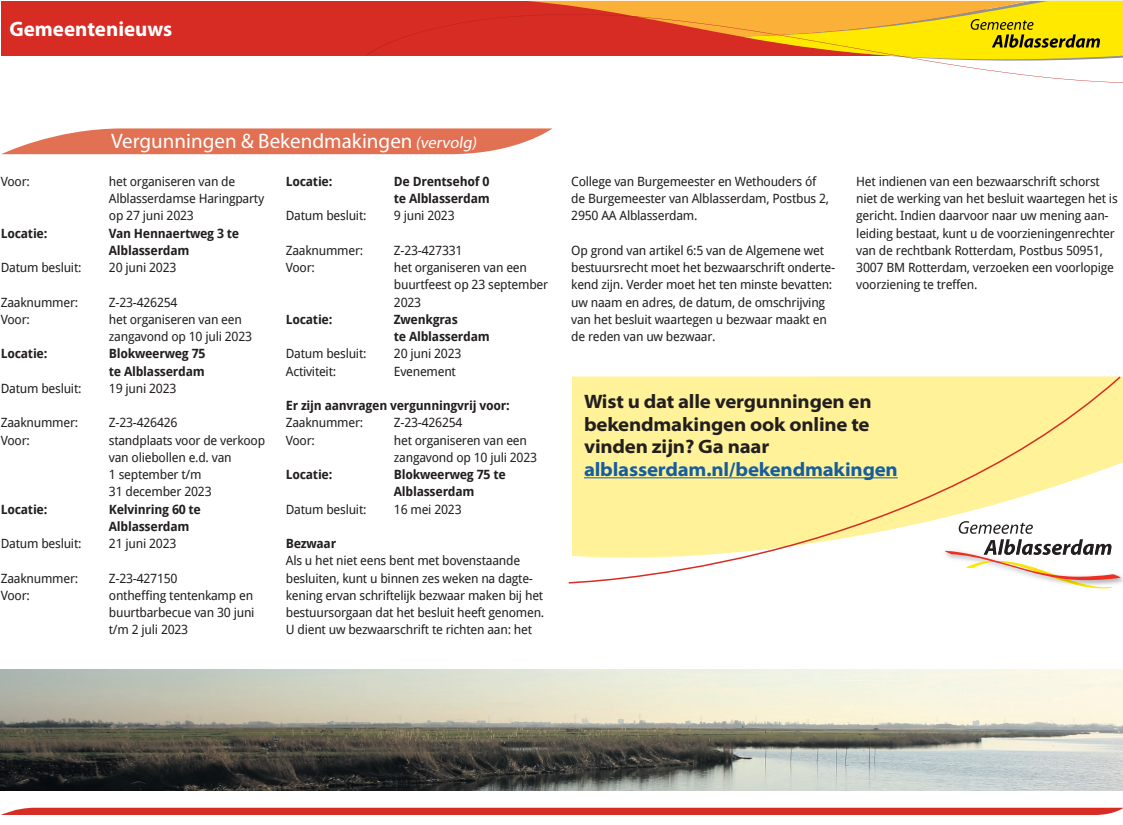
<style>
.page{position:relative;width:1123px;height:825px;background:#fff}
.page>*{position:absolute;margin:0;border:0;box-sizing:border-box;transform-origin:0 0}
.t1{font:21px "Myriad Pro";color:#fff}
.t2{font:700 21px "Myriad Pro";color:#fff}
.t3{font:700 semi-expanded 19.5px/22.5px "Myriad Pro";letter-spacing:-.01em;color:#231f20;text-align:justify}
.t4{font:700 semi-expanded 19.5px "Myriad Pro";letter-spacing:-.01em;color:#175d9e}
.t5{font:12.75px/17.2px "Droid Sans";letter-spacing:-.02em;color:#231f20}
.t6{font:700 12.75px/17.2px "Droid Sans";letter-spacing:-.02em;color:#231f20}
.s1{font-size:16.5px}
</style>
<div class="page">
<div style="left:1px;top:1px;width:984px;height:54px;background:#d62c23"></div>
<svg style="left:367px;top:1px;width:756px;height:82px"></svg>
<div style="left:1px;top:808px;width:1122px;height:7px;background:#d62c23"></div>
<svg style="left:2px;top:128px;width:550px;height:26px;background:#e6846a"></svg>
<svg style="left:1069px;top:584px;width:44px;height:4px"></svg>
<svg style="left:568px;top:376px;width:554px;height:208px"></svg>
<hr style="left:584px;top:477px;width:313px;height:1px;background:#175d9e">
<img style="left:0;top:670px;width:1123px;height:120px">
<h1 class="t2" style="left:9px;top:17px;width:164px">Gemeentenieuws</h1>
<h1 class="t1" style="left:111px;top:128px;width:369px">Vergunningen &amp; Bekendmakingen <span class="s1">(vervolg)</span></h1>
<p class="t5" style="left:1px;top:173px;width:31px">Voor:</p>
<p class="t5" style="left:109px;top:173px;width:157px">het organiseren van de<br>Alblasserdamse Haringparty op 27 juni 2023</p>
<p class="t6" style="left:1px;top:224px;width:48px">Locatie:</p>
<p class="t6" style="left:109px;top:224px;width:132px">Van Hennaertweg 3 te<br>Alblasserdam</p>
<p class="t5" style="left:1px;top:259px;width:82px">Datum besluit:</p>
<p class="t5" style="left:109px;top:259px;width:69px">20 juni 2023</p>
<p class="t5" style="left:1px;top:293px;width:79px">Zaaknummer:</p>
<p class="t5" style="left:109px;top:293px;width:70px">Z-23-426254</p>
<p class="t5" style="left:1px;top:311px;width:31px">Voor:</p>
<p class="t5" style="left:109px;top:311px;width:145px">het organiseren van een zangavond op 10 juli 2023</p>
<p class="t6" style="left:1px;top:345px;width:48px">Locatie:</p>
<p class="t6" style="left:109px;top:345px;width:98px">Blokweerweg 75 te Alblasserdam</p>
<p class="t5" style="left:1px;top:380px;width:82px">Datum besluit:</p>
<p class="t5" style="left:109px;top:380px;width:69px">19 juni 2023</p>
<p class="t5" style="left:1px;top:414px;width:79px">Zaaknummer:</p>
<p class="t5" style="left:109px;top:414px;width:70px">Z-23-426426</p>
<p class="t5" style="left:1px;top:431px;width:31px">Voor:</p>
<p class="t5" style="left:109px;top:431px;width:158px">standplaats voor de verkoop van oliebollen e.d. van<br>1 september t/m<br>31 december 2023</p>
<p class="t6" style="left:1px;top:500px;width:48px">Locatie:</p>
<p class="t6" style="left:109px;top:500px;width:94px">Kelvinring 60 te<br>Alblasserdam</p>
<p class="t5" style="left:1px;top:535px;width:82px">Datum besluit:</p>
<p class="t5" style="left:109px;top:535px;width:69px">21 juni 2023</p>
<p class="t5" style="left:1px;top:569px;width:79px">Zaaknummer:</p>
<p class="t5" style="left:109px;top:569px;width:70px">Z-23-427150</p>
<p class="t5" style="left:1px;top:587px;width:31px">Voor:</p>
<p class="t5" style="left:109px;top:587px;width:147px;text-align:justify">ontheffing tentenkamp en buurtbarbecue van 30 juni t/m 2 juli 2023</p>
<p class="t6" style="left:286px;top:172px;width:48px">Locatie:</p>
<p class="t6" style="left:394px;top:172px;width:97px">De Drentsehof 0 te Alblasserdam</p>
<p class="t5" style="left:286px;top:207px;width:82px">Datum besluit:</p>
<p class="t5" style="left:394px;top:207px;width:62px">9 juni 2023</p>
<p class="t5" style="left:286px;top:242px;width:79px">Zaaknummer:</p>
<p class="t5" style="left:394px;top:242px;width:70px">Z-23-427331</p>
<p class="t5" style="left:286px;top:259px;width:31px">Voor:</p>
<p class="t5" style="left:394px;top:259px;width:156px">het organiseren van een buurtfeest op 23 september<br>2023</p>
<p class="t6" style="left:286px;top:310px;width:48px">Locatie:</p>
<p class="t6" style="left:394px;top:310px;width:97px">Zwenkgras<br>te Alblasserdam</p>
<p class="t5" style="left:286px;top:345px;width:82px">Datum besluit:</p>
<p class="t5" style="left:394px;top:345px;width:69px">20 juni 2023</p>
<p class="t5" style="left:286px;top:362px;width:52px">Activiteit:</p>
<p class="t5" style="left:394px;top:362px;width:64px">Evenement</p>
<p class="t6" style="left:286px;top:396px;width:225px">Er zijn aanvragen vergunningvrij voor:</p>
<p class="t5" style="left:286px;top:414px;width:79px">Zaaknummer:</p>
<p class="t5" style="left:394px;top:414px;width:70px">Z-23-426254</p>
<p class="t5" style="left:286px;top:431px;width:31px">Voor:</p>
<p class="t5" style="left:394px;top:431px;width:145px">het organiseren van een zangavond op 10 juli 2023</p>
<p class="t6" style="left:286px;top:465px;width:48px">Locatie:</p>
<p class="t6" style="left:394px;top:465px;width:113px">Blokweerweg 75 te<br>Alblasserdam</p>
<p class="t5" style="left:286px;top:500px;width:82px">Datum besluit:</p>
<p class="t5" style="left:394px;top:500px;width:69px">16 mei 2023</p>
<p class="t6" style="left:286px;top:534px;width:52px">Bezwaar</p>
<p class="t5" style="left:286px;top:552px;width:260px">Als u het niet eens bent met bovenstaande besluiten, kunt u binnen zes weken na dagte&shy;kening ervan schriftelijk bezwaar maken bij het bestuursorgaan dat het besluit heeft genomen.<br>U dient uw bezwaarschrift te richten aan: het</p>
<p class="t5" style="left:571px;top:173px;width:259px">College van Burgemeester en Wethouders óf de Burgemeester van Alblasserdam, Postbus 2,<br>2950 AA Alblasserdam.</p>
<p class="t5" style="left:571px;top:242px;width:265px">Op grond van artikel 6:5 van de Algemene wet bestuursrecht moet het bezwaarschrift onderte&shy;kend zijn. Verder moet het ten minste bevatten: uw naam en adres, de datum, de omschrijving van het besluit waartegen u bezwaar maakt en de reden van uw bezwaar.</p>
<p class="t5" style="left:856px;top:173px;width:263px">Het indienen van een bezwaarschrift schorst niet de werking van het besluit waartegen het is gericht. Indien daarvoor naar uw mening aan&shy;leiding bestaat, kunt u de voorzieningenrechter van de rechtbank Rotterdam, Postbus 50951, 3007 BM Rotterdam, verzoeken een voorlopige voorziening te treffen.</p>
<h2 class="t3" style="left:584px;top:391px;width:289px">Wist u dat alle vergunningen en bekendmakingen ook online te vinden zijn? Ga naar</h2>
<h2 class="t4" style="left:584px;top:458px;width:315px">alblasserdam.nl/bekendmakingen</h2>
</div>
